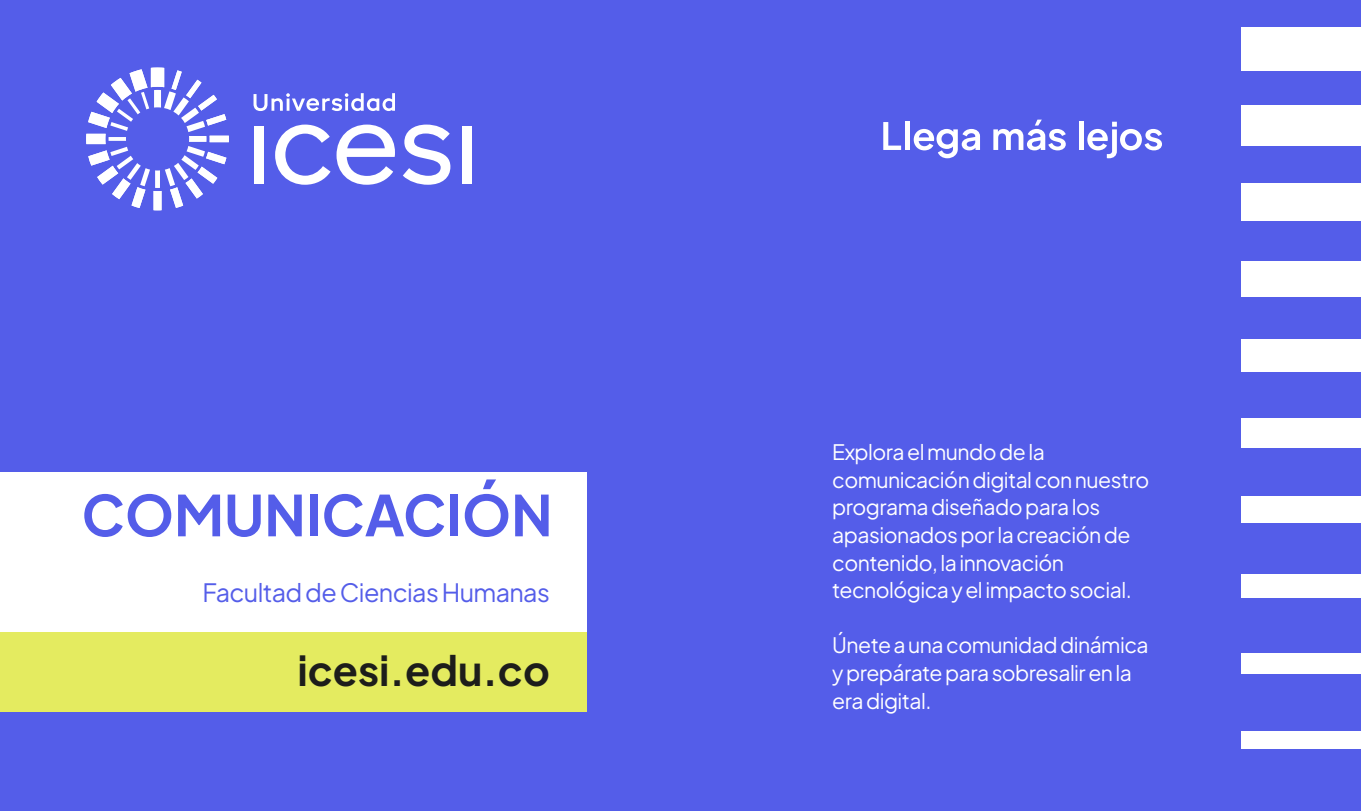
<style>
.page{position:relative;width:1361px;height:811px;background:#545de9}
.page>*{position:absolute;margin:0;border:0;box-sizing:border-box;transform-origin:0 0}
.t1{font:700 56px "Plus Jakarta Sans";color:#545de9}
.t2{font:700 41.2px "Plus Jakarta Sans";color:#1d1d1b}
.t3{font:25.2px "Plus Jakarta Sans";letter-spacing:-.025em;color:#545de9}
.t4{font:21.2px/27.6px "Plus Jakarta Sans";letter-spacing:-.025em;color:#fff}
</style>
<div class="page">
<svg style="left:86px;top:68px;width:143px;height:142px"></svg>
<div style="left:253px;top:126px;width:10px;height:57px;background:#fff"></div>
<svg style="left:275px;top:125px;width:55px;height:60px"></svg>
<svg style="left:336px;top:125px;width:59px;height:60px"></svg>
<svg style="left:403px;top:125px;width:47px;height:60px"></svg>
<div style="left:462px;top:126px;width:10px;height:57px;background:#fff"></div>
<svg style="left:253px;top:93px;width:142px;height:18px"></svg>
<div style="left:0;top:632px;width:587px;height:80px;background:#e4eb60"></div>
<div style="left:0;top:472px;width:586px;height:80px;background:#fff"></div>
<div style="left:0;top:552px;width:587px;height:80px;background:#fff"></div>
<div style="left:1241px;top:27px;width:120px;height:44px;background:#fff"></div>
<div style="left:1241px;top:105px;width:120px;height:41px;background:#fff"></div>
<div style="left:1241px;top:183px;width:120px;height:38px;background:#fff"></div>
<div style="left:1241px;top:262px;width:120px;height:35px;background:#fff"></div>
<div style="left:1241px;top:340px;width:120px;height:32px;background:#fff"></div>
<div style="left:1241px;top:418px;width:120px;height:29px;background:#fff"></div>
<div style="left:1241px;top:496px;width:120px;height:27px;background:#fff"></div>
<div style="left:1241px;top:574px;width:120px;height:24px;background:#fff"></div>
<div style="left:1241px;top:653px;width:120px;height:20px;background:#fff"></div>
<div style="left:1241px;top:731px;width:120px;height:18px;background:#fff"></div>
<svg style="left:883px;top:122px;width:18px;height:28px"></svg>
<div style="left:905px;top:122px;width:5px;height:28px;background:#fff"></div>
<svg style="left:913px;top:129px;width:67px;height:29px"></svg>
<svg style="left:993px;top:120px;width:73px;height:30px"></svg>
<div style="left:1078px;top:122px;width:5px;height:28px;background:#fff"></div>
<svg style="left:1087px;top:122px;width:75px;height:36px"></svg>
<h1 class="t1" style="left:81px;top:465px;width:473px">COMUNICACIÓN</h1>
<p class="t3" style="left:202px;top:572px;width:349px">Facultad de Ciencias Humanas</p>
<h2 class="t2" style="left:297px;top:633px;width:254px">icesi.edu.co</h2>
<p class="t4" style="left:832px;top:436px;width:318px">Explora el mundo de la comunicación digital con nuestro programa diseñado para los apasionados por la creación de contenido, la innovación tecnológica y el impacto social.</p>
<p class="t4" style="left:832px;top:629px;width:318px">Únete a una comunidad dinámica y prepárate para sobresalir en la era digital.</p>
</div>
